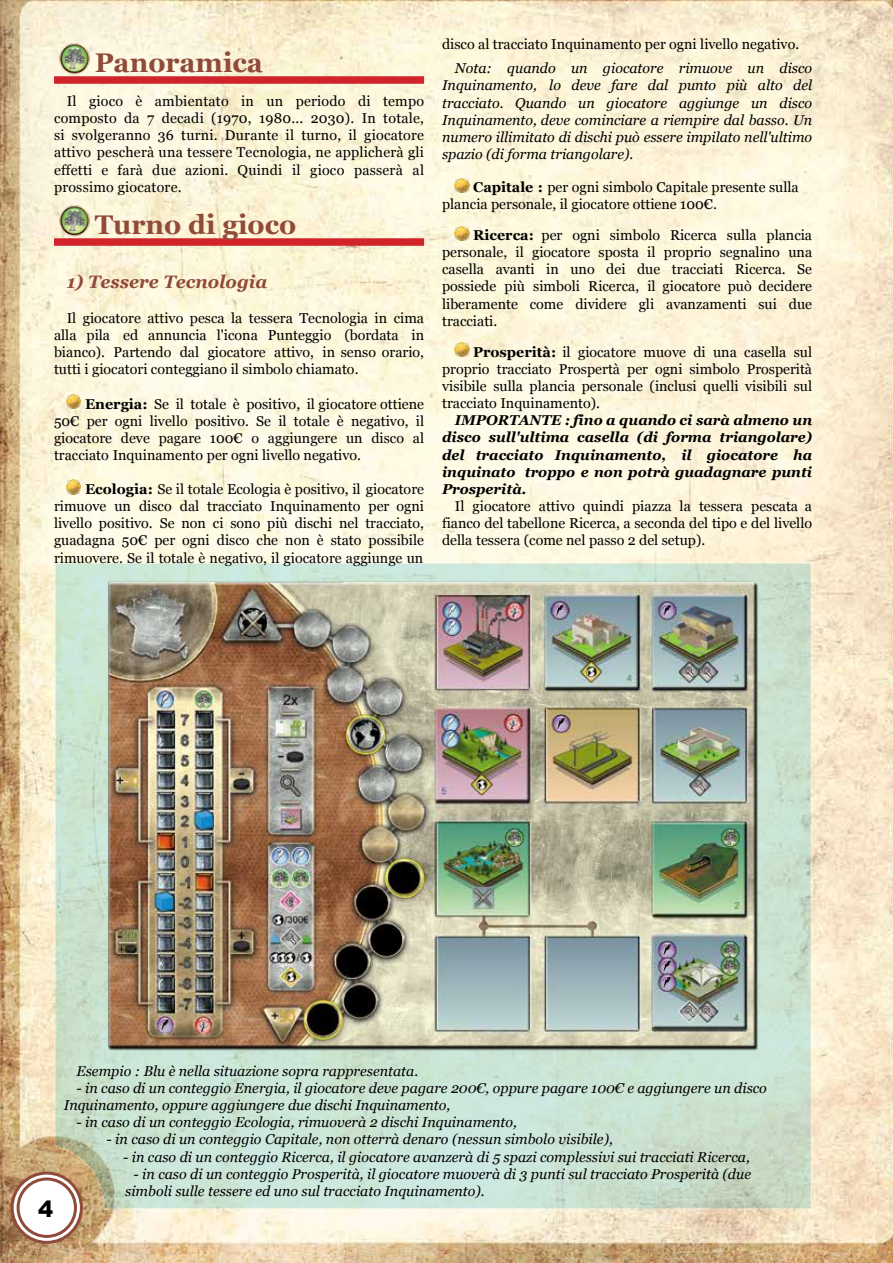
<style>
.page{position:relative;width:893px;height:1263px;background:#fff}
.page>*{position:absolute;margin:0;border:0;box-sizing:border-box;transform-origin:0 0}
.t1{font:700 27px "Georgia";color:#904a39}
.t2{font:900 22.5px "Arial";color:#000}
.t3{font:italic 700 18px "Georgia";color:#904a39}
.t4{font:14.25px/17.1px "Georgia";color:#000;text-align:justify}
.t5{font:italic 14.25px/17.1px "Georgia";color:#000}
.t6{font:italic 700 14.25px/17.1px "Georgia";color:#000;text-align:justify}
.s1{font-weight:700}
</style>
<div class="page">
<img style="left:0;top:0;width:893px;height:1263px">
<svg style="left:53px;top:561px;width:760px;height:649px;background:#cce2d1"></svg>
<img style="left:56px;top:570px;width:754px;height:488px">
<svg style="left:12px;top:1173px;width:69px;height:69px"></svg>
<div style="left:11px;top:1171px;width:72px;height:73px;border:3px solid #904a39;border-radius:50%"></div>
<div style="left:18px;top:1179px;width:57px;height:57px;background:#fff;border-radius:50%"></div>
<div style="left:17px;top:1177px;width:60px;height:61px;border:3px solid #904a39;border-radius:50%"></div>
<div style="left:54px;top:76px;width:370px;height:8px;background:#d2232a"></div>
<div style="left:54px;top:238px;width:370px;height:8px;background:#d2232a"></div>
<img style="left:54px;top:39px;width:41px;height:40px;border-radius:20px">
<img style="left:54px;top:201px;width:41px;height:40px;border-radius:20px">
<img style="left:67px;top:394px;width:14px;height:15px">
<img style="left:67px;top:480px;width:14px;height:14px">
<img style="left:455px;top:178px;width:14px;height:14px">
<img style="left:455px;top:227px;width:14px;height:14px">
<img style="left:455px;top:343px;width:14px;height:14px">
<h1 class="t1" style="left:95px;top:45px;width:170px">Panoramica</h1>
<p class="t4" style="left:54px;top:93px;width:372px;text-indent:13px">Il gioco è ambientato in un periodo di tempo composto da 7 decadi (1970, 1980... 2030). In totale, si svolgeranno 36 turni. Durante il turno, il giocatore attivo pescherà una tessere Tecnologia, ne applicherà gli effetti e farà due azioni. Quindi il gioco passerà al prossimo giocatore.</p>
<h1 class="t1" style="left:95px;top:207px;width:203px">Turno di gioco</h1>
<p class="t3" style="left:67px;top:270px;width:202px">1) Tessere Tecnologia</p>
<p class="t4" style="left:54px;top:310px;width:372px;text-indent:13px">Il giocatore attivo pesca la tessera Tecnologia in cima alla pila ed annuncia l'icona Punteggio (bordata in bianco). Partendo dal giocatore attivo, in senso orario, tutti i giocatori conteggiano il simbolo chiamato.</p>
<p class="t4" style="left:54px;top:395px;width:372px;text-indent:31px"><span class="s1">Energia:</span> Se il totale è positivo, il giocatore ottiene 50€ per ogni livello positivo. Se il totale è negativo, il giocatore deve pagare 100€ o aggiungere un disco al tracciato Inquinamento per ogni livello negativo.</p>
<p class="t4" style="left:54px;top:481px;width:372px;text-indent:31px"><span class="s1">Ecologia:</span> Se il totale Ecologia è positivo, il giocatore rimuove un disco dal tracciato Inquinamento per ogni livello positivo. Se non ci sono più dischi nel tracciato, guadagna 50€ per ogni disco che non è stato possibile rimuovere. Se il totale è negativo, il giocatore aggiunge un</p>
<p class="t4" style="left:442px;top:36px;width:359px">disco al tracciato Inquinamento per ogni livello negativo.</p>
<p class="t5" style="left:442px;top:60px;width:372px;text-align:justify;text-indent:13px">Nota: quando un giocatore rimuove un disco Inquinamento, lo deve fare dal punto più alto del tracciato. Quando un giocatore aggiunge un disco Inquinamento, deve cominciare a riempire dal basso. Un numero illimitato di dischi può essere impilato nell'ultimo spazio (di forma triangolare).</p>
<p class="t4" style="left:442px;top:178px;width:358px;text-indent:31px"><span class="s1">Capitale :</span> per ogni simbolo Capitale presente sulla plancia personale, il giocatore ottiene 100€.</p>
<p class="t4" style="left:442px;top:227px;width:372px;text-indent:31px"><span class="s1">Ricerca:</span> per ogni simbolo Ricerca sulla plancia personale, il giocatore sposta il proprio segnalino una casella avanti in uno dei due tracciati Ricerca. Se possiede più simboli Ricerca, il giocatore può decidere liberamente come dividere gli avanzamenti sui due tracciati.</p>
<p class="t4" style="left:442px;top:344px;width:372px;text-indent:31px"><span class="s1">Prosperità:</span> il giocatore muove di una casella sul proprio tracciato Prospertà per ogni simbolo Prosperità visibile sulla plancia personale (inclusi quelli visibili sul tracciato Inquinamento).</p>
<p class="t6" style="left:442px;top:412px;width:372px;text-indent:13px">IMPORTANTE : fino a quando ci sarà almeno un disco sull'ultima casella (di forma triangolare) del tracciato Inquinamento, il giocatore ha inquinato troppo e non potrà guadagnare punti Prosperità.</p>
<p class="t4" style="left:442px;top:498px;width:372px;text-indent:13px">Il giocatore attivo quindi piazza la tessera pescata a fianco del tabellone Ricerca, a seconda del tipo e del livello della tessera (come nel passo 2 del setup).</p>
<h2 class="t2" style="left:38px;top:1192px;width:17px">4</h2>
<p class="t5" style="left:77px;top:1063px;width:343px">Esempio : Blu è nella situazione sopra rappresentata.</p>
<p class="t5" style="left:64px;top:1080px;width:705px;text-indent:13px">- in caso di un conteggio Energia, il giocatore deve pagare 200€, oppure pagare 100€ e aggiungere un disco<br>Inquinamento, oppure aggiungere due dischi Inquinamento,</p>
<p class="t5" style="left:77px;top:1114px;width:442px">- in caso di un conteggio Ecologia, rimuoverà 2 dischi Inquinamento,</p>
<p class="t5" style="left:107px;top:1131px;width:508px">- in caso di un conteggio Capitale, non otterrà denaro (nessun simbolo visibile),</p>
<p class="t5" style="left:123px;top:1148px;width:628px">- in caso di un conteggio Ricerca, il giocatore avanzerà di 5 spazi complessivi sui tracciati Ricerca,</p>
<p class="t5" style="left:125px;top:1165px;width:627px;text-indent:8px">- in caso di un conteggio Prosperità, il giocatore muoverà di 3 punti sul tracciato Prosperità (due simboli sulle tessere ed uno sul tracciato Inquinamento).</p>
</div>
